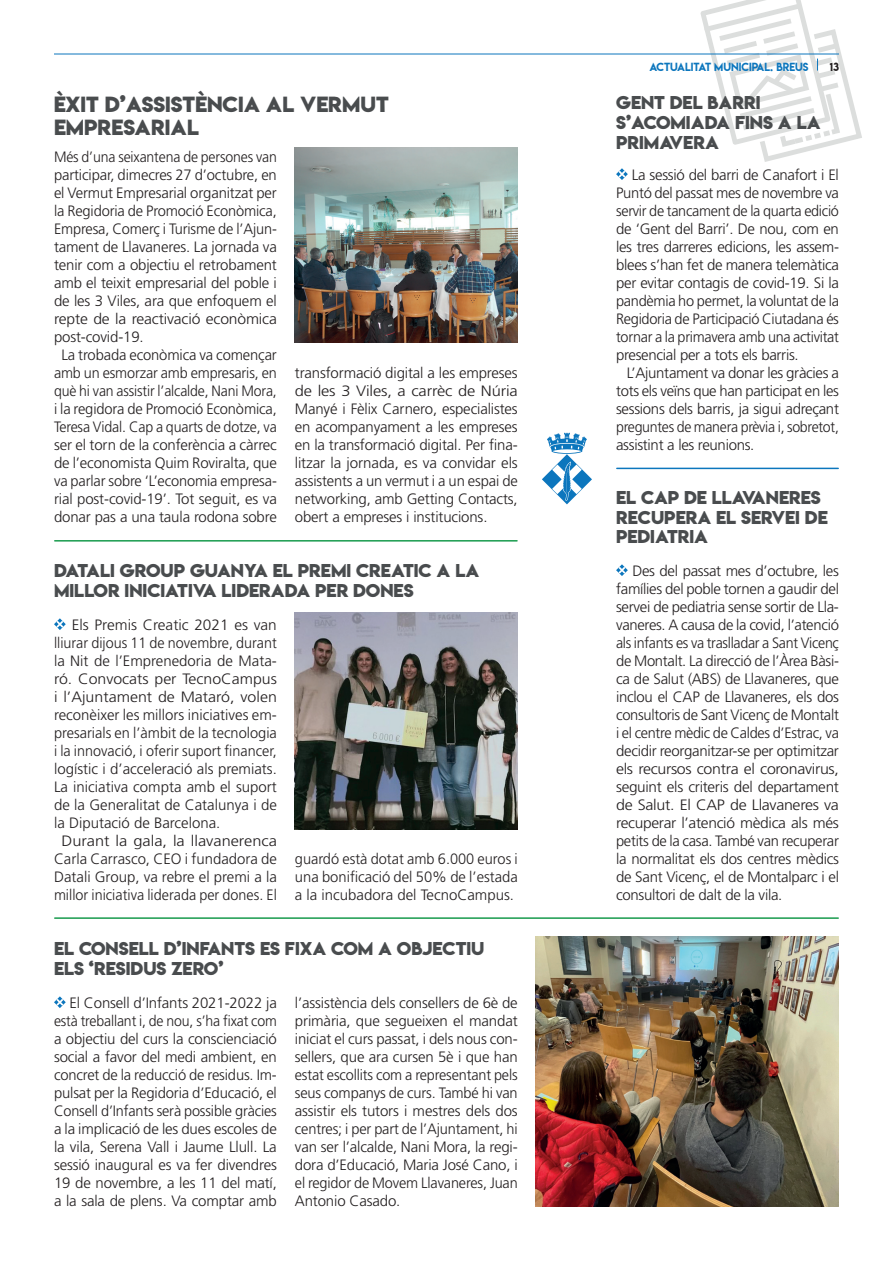
<style>
.page{position:relative;width:893px;height:1263px;background:#fff}
.page>*{position:absolute;margin:0;border:0;box-sizing:border-box;transform-origin:0 0}
.t1{font:19.5px/23.4px "Lemon Milkbold";color:#494c4e}
.t2{font:16.5px/19.8px "Lemon Milkbold";color:#494c4e}
.t3{font:300 15px/18px "Frutiger LT Std";letter-spacing:-.01em;color:#231f20;text-align:justify}
.t4{font:300 15px "Frutiger LT Std";letter-spacing:-.01em;color:#231f20;scale:.96 1}
.t5{font:300 15px "Frutiger LT Std";letter-spacing:-.01em;color:#231f20;scale:.94 1}
.t6{font:300 15px "Frutiger LT Std";letter-spacing:-.01em;color:#231f20;scale:.95 1}
.t7{font:300 15px "Frutiger LT Std";letter-spacing:-.01em;color:#231f20;scale:1.05 1}
.t8{font:300 15px "Frutiger LT Std";letter-spacing:-.01em;color:#231f20;scale:1.07 1}
.t9{font:300 15px "Frutiger LT Std";letter-spacing:-.01em;color:#231f20;scale:1.09 1}
.t10{font:300 15px "Frutiger LT Std";letter-spacing:-.01em;color:#231f20;scale:1.06 1}
.t11{font:10.5px "Lemon Milk";color:#0c76bd}
.t12{font:10.5px "Lemon Milk";color:#231f20}
</style>
<div class="page">
<hr style="left:54px;top:54px;width:785px;height:1px;background:#0c76bd">
<svg style="left:700px;top:0;width:162px;height:162px"></svg>
<svg style="left:542px;top:433px;width:50px;height:71px"></svg>
<hr style="left:617px;top:468px;width:221px;height:1px;background:#0c76bd">
<svg style="left:616px;top:168px;width:12px;height:12px"></svg>
<svg style="left:54px;top:618px;width:12px;height:12px"></svg>
<svg style="left:54px;top:996px;width:12px;height:12px"></svg>
<svg style="left:616px;top:564px;width:12px;height:12px"></svg>
<hr style="left:55px;top:540px;width:462px;height:2px;background:#189b4d">
<hr style="left:55px;top:917px;width:783px;height:2px;background:#189b4d">
<img style="left:295px;top:613px;width:223px;height:217px">
<img style="left:536px;top:936px;width:303px;height:270px">
<img style="left:295px;top:148px;width:223px;height:194px">
<h1 class="t1" style="left:54px;top:92px;width:336px">ÈXIT D’ASSISTÈNCIA AL VERMUT<br>EMPRESARIAL</h1>
<p class="t5" style="left:54px;top:148px;width:239px">Més d’una seixantena de persones van</p>
<p class="t3" style="left:54px;top:166px;width:224px">participar, dimecres 27 d’octubre, en</p>
<p class="t3" style="left:54px;top:184px;width:224px">el Vermut Empresarial organitzat per</p>
<p class="t3" style="left:54px;top:202px;width:224px">la Regidoria de Promoció Econòmica,</p>
<p class="t3" style="left:54px;top:220px;width:224px">Empresa, Comerç i Turisme de l’Ajun-</p>
<p class="t3" style="left:54px;top:238px;width:224px">tament de Llavaneres. La jornada va</p>
<p class="t3" style="left:54px;top:256px;width:224px">tenir com a objectiu el retrobament</p>
<p class="t3" style="left:54px;top:274px;width:224px">amb el teixit empresarial del poble i</p>
<p class="t3" style="left:54px;top:292px;width:224px">de les 3 Viles, ara que enfoquem el</p>
<p class="t7" style="left:54px;top:310px;width:214px">repte de la reactivació econòmica</p>
<p class="t3" style="left:54px;top:328px;width:91px">post-covid-19.</p>
<p class="t3" style="left:62px;top:346px;width:217px">La trobada econòmica va començar</p>
<p class="t4" style="left:54px;top:364px;width:234px">amb un esmorzar amb empresaris, en</p>
<p class="t5" style="left:54px;top:382px;width:239px">què hi van assistir l’alcalde, Nani Mora,</p>
<p class="t3" style="left:54px;top:400px;width:224px">i la regidora de Promoció Econòmica,</p>
<p class="t6" style="left:54px;top:418px;width:236px">Teresa Vidal. Cap a quarts de dotze, va</p>
<p class="t3" style="left:54px;top:436px;width:224px">ser el torn de la conferència a càrrec</p>
<p class="t3" style="left:54px;top:454px;width:224px">de l’economista Quim Roviralta, que</p>
<p class="t3" style="left:54px;top:472px;width:224px">va parlar sobre ‘L’economia empresa-</p>
<p class="t3" style="left:54px;top:490px;width:224px">rial post-covid-19’. Tot seguit, es va</p>
<p class="t3" style="left:54px;top:508px;width:224px">donar pas a una taula rodona sobre</p>
<p class="t3" style="left:295px;top:364px;width:224px">transformació digital a les empreses de les 3 Viles, a carrèc de Núria Manyé i Fèlix Carnero, especialistes en acompanyament a les empreses en la transformació digital. Per fina&shy;litzar la jornada, es va convidar els assistents a un vermut i a un espai de networking, amb Getting Contacts, obert a empreses i institucions.</p>
<p class="t2" style="left:54px;top:561px;width:427px">DATALI GROUP GUANYA EL PREMI CREATIC A LA<br>MILLOR INICIATIVA LIDERADA PER DONES</p>
<p class="t3" style="left:72px;top:616px;width:207px">Els Premis Creatic 2021 es van</p>
<p class="t4" style="left:54px;top:634px;width:234px">lliurar dijous 11 de novembre, durant</p>
<p class="t3" style="left:54px;top:652px;width:224px">la Nit de l’Emprenedoria de Mata-</p>
<p class="t10" style="left:54px;top:670px;width:212px">ró. Convocats per TecnoCampus</p>
<p class="t8" style="left:54px;top:688px;width:210px">i l’Ajuntament de Mataró, volen</p>
<p class="t3" style="left:54px;top:706px;width:224px">reconèixer les millors iniciatives em-</p>
<p class="t3" style="left:54px;top:724px;width:224px">presarials en l’àmbit de la tecnologia</p>
<p class="t4" style="left:54px;top:742px;width:234px">i la innovació, i oferir suport financer,</p>
<p class="t3" style="left:54px;top:760px;width:224px">logístic i d’acceleració als premiats.</p>
<p class="t3" style="left:54px;top:778px;width:224px">La iniciativa compta amb el suport</p>
<p class="t3" style="left:54px;top:796px;width:224px">de la Generalitat de Catalunya i de</p>
<p class="t3" style="left:54px;top:814px;width:168px">la Diputació de Barcelona.</p>
<p class="t9" style="left:62px;top:832px;width:199px">Durant la gala, la llavanerenca</p>
<p class="t3" style="left:54px;top:850px;width:224px">Carla Carrasco, CEO i fundadora de</p>
<p class="t3" style="left:54px;top:868px;width:224px">Datali Group, va rebre el premi a la</p>
<p class="t4" style="left:54px;top:886px;width:234px">millor iniciativa liderada per dones. El</p>
<p class="t3" style="left:295px;top:850px;width:224px">guardó està dotat amb 6.000 euros i una bonificació del 50% de l’estada a la incubadora del TecnoCampus.</p>
<p class="t2" style="left:54px;top:938px;width:432px">EL CONSELL D’INFANTS ES FIXA COM A OBJECTIU<br>ELS ‘RESIDUS ZERO’</p>
<p class="t3" style="left:54px;top:994px;width:224px;text-indent:16px">El Consell d’Infants 2021-2022 ja està treballant i, de nou, s’ha fixat com a objectiu del curs la conscienciació social a favor del medi ambient, en concret de la reducció de residus. Im&shy;pulsat per la Regidoria d’Educació, el Consell d’Infants serà possible gràcies a la implicació de les dues escoles de la vila, Serena Vall i Jaume Llull. La sessió inaugural es va fer divendres 19 de novembre, a les 11 del matí, a la sala de plens. Va comptar amb</p>
<p class="t3" style="left:295px;top:994px;width:224px">l’assistència dels consellers de 6è de primària, que segueixen el mandat iniciat el curs passat, i dels nous con&shy;sellers, que ara cursen 5è i que han estat escollits com a representant pels seus companys de curs. També hi van assistir els tutors i mestres dels dos centres; i per part de l’Ajuntament, hi van ser l’alcalde, Nani Mora, la regi&shy;dora d’Educació, Maria José Cano, i el regidor de Movem Llavaneres, Juan Antonio Casado.</p>
<p class="t11" style="left:649px;top:59px;width:161px">ACTUALITAT MUNICIPAL. BREUS</p>
<p class="t12" style="left:830px;top:59px;width:11px">13</p>
<p class="t2" style="left:616px;top:93px;width:206px">GENT DEL BARRI<br>S’ACOMIADA FINS A LA<br>PRIMAVERA</p>
<p class="t3" style="left:616px;top:166px;width:224px;text-indent:16px">La sessió del barri de Canafort i El Puntó del passat mes de novembre va servir de tancament de la quarta edició de ‘Gent del Barri’. De nou, com en les tres darreres edicions, les assem&shy;blees s’han fet de manera telemàtica per evitar contagis de covid-19. Si la pandèmia ho permet, la voluntat de la Regidoria de Participació Ciutadana és tornar a la primavera amb una activitat presencial per a tots els barris.</p>
<p class="t3" style="left:616px;top:364px;width:224px;text-indent:11px">L’Ajuntament va donar les gràcies a tots els veïns que han participat en les sessions dels barris, ja sigui adreçant preguntes de manera prèvia i, sobretot, assistint a les reunions.</p>
<p class="t2" style="left:616px;top:487px;width:213px">EL CAP DE LLAVANERES<br>RECUPERA EL SERVEI DE<br>PEDIATRIA</p>
<p class="t3" style="left:616px;top:562px;width:224px;text-indent:16px">Des del passat mes d’octubre, les famílies del poble tornen a gaudir del servei de pediatria sense sortir de Lla&shy;vaneres. A causa de la covid, l’atenció als infants es va traslladar a Sant Vicenç de Montalt. La direcció de l’Àrea Bàsi&shy;ca de Salut (ABS) de Llavaneres, que inclou el CAP de Llavaneres, els dos consultoris de Sant Vicenç de Montalt i el centre mèdic de Caldes d’Estrac, va decidir reorganitzar-se per optimitzar els recursos contra el coronavirus, seguint els criteris del departament de Salut. El CAP de Llavaneres va recuperar l’atenció mèdica als més petits de la casa. També van recuperar la normalitat els dos centres mèdics de Sant Vicenç, el de Montalparc i el consultori de dalt de la vila.</p>
</div>
